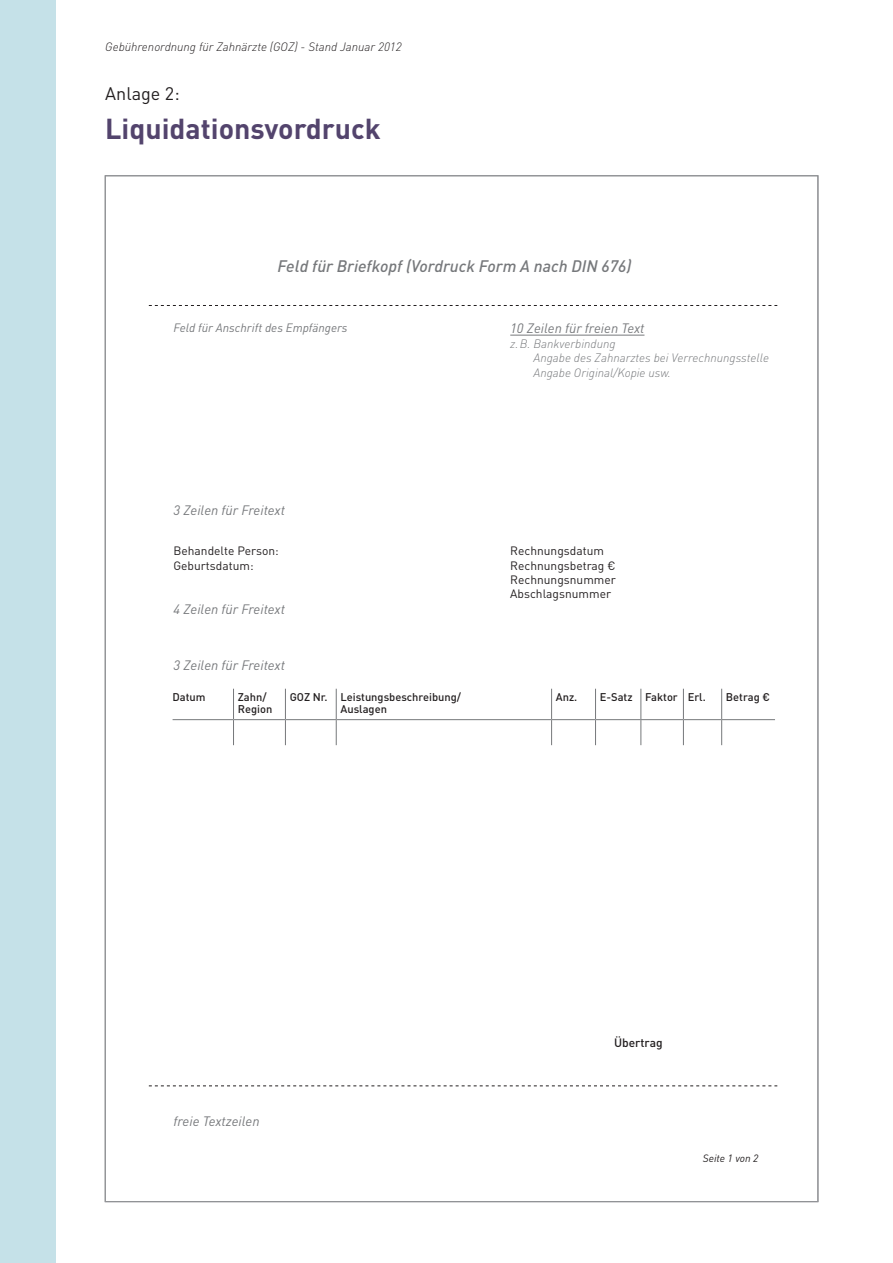
<style>
.page{position:relative;width:893px;height:1263px;background:#fff}
.page>*{position:absolute;margin:0;border:0;box-sizing:border-box;transform-origin:0 0}
.t1{font:700 28.5px "DIN";color:#53446d}
.t2{font:18px "DIN";color:#231f20}
.t3{font:italic 500 16.5px "DINOT";color:#76787b}
.t4{font:italic 13.5px "DIN";color:#76787b}
.t5{font:12px/14.4px "DINOT";color:#231f20}
.t6{font:italic 300 12px/14.4px "DIN";color:#76787b}
.t7{font:italic 300 12px "DIN";color:#231f20}
.t8{font:italic 12px "DIN";color:#76787b}
.t9{font:500 12px "DINOT";color:#231f20}
.t10{font:500 11.1px/11.4px "DINOT";color:#231f20}
.t11{font:italic 10.5px "DIN";color:#231f20}
</style>
<div class="page">
<div style="left:0;top:0;width:55px;height:1263px;background:#c5e1e8"></div>
<hr style="left:233px;top:689px;width:1px;height:30px;background:#76787b">
<hr style="left:285px;top:689px;width:1px;height:30px;background:#76787b">
<hr style="left:336px;top:689px;width:1px;height:30px;background:#76787b">
<hr style="left:551px;top:689px;width:1px;height:30px;background:#76787b">
<hr style="left:595px;top:689px;width:1px;height:30px;background:#76787b">
<hr style="left:641px;top:689px;width:1px;height:30px;background:#76787b">
<hr style="left:683px;top:689px;width:1px;height:30px;background:#76787b">
<hr style="left:721px;top:689px;width:1px;height:30px;background:#76787b">
<svg style="left:233px;top:720px;width:1px;height:25px"></svg>
<svg style="left:285px;top:720px;width:1px;height:25px"></svg>
<svg style="left:336px;top:720px;width:1px;height:25px"></svg>
<svg style="left:551px;top:720px;width:1px;height:25px"></svg>
<svg style="left:595px;top:720px;width:1px;height:25px"></svg>
<svg style="left:641px;top:720px;width:1px;height:25px"></svg>
<svg style="left:683px;top:720px;width:1px;height:25px"></svg>
<svg style="left:721px;top:720px;width:1px;height:25px"></svg>
<hr style="left:173px;top:719px;width:61px;height:1px;background:#76787b">
<hr style="left:234px;top:719px;width:51px;height:1px;background:#76787b">
<hr style="left:285px;top:719px;width:51px;height:1px;background:#76787b">
<hr style="left:336px;top:719px;width:216px;height:1px;background:#76787b">
<hr style="left:552px;top:719px;width:43px;height:1px;background:#76787b">
<hr style="left:595px;top:719px;width:46px;height:1px;background:#76787b">
<hr style="left:641px;top:719px;width:42px;height:1px;background:#76787b">
<hr style="left:683px;top:719px;width:39px;height:1px;background:#76787b">
<hr style="left:722px;top:719px;width:53px;height:1px;background:#76787b">
<hr style="left:510px;top:335px;width:134px;height:1px;background:#76787b">
<svg style="left:149px;top:1085px;width:628px;height:1px"></svg>
<svg style="left:149px;top:305px;width:628px;height:1px"></svg>
<p class="t7" style="left:105px;top:39px;width:298px">Gebührenordnung für Zahnärzte (GOZ) - Stand Januar 2012</p>
<h2 class="t2" style="left:105px;top:82px;width:76px">Anlage 2:</h2>
<h1 class="t1" style="left:105px;top:110px;width:277px">Liquidationsvordruck</h1>
<p class="t3" style="left:278px;top:255px;width:355px">Feld für Briefkopf (Vordruck Form A nach DIN 676)</p>
<p class="t8" style="left:173px;top:320px;width:176px">Feld für Anschrift des Empfängers</p>
<p class="t4" style="left:173px;top:502px;width:113px">3 Zeilen für Freitext</p>
<p class="t4" style="left:510px;top:320px;width:136px">10 Zeilen für freien Text</p>
<p class="t6" style="left:534px;top:336px;width:237px;text-indent:-23px">z.B. Bankverbindung<br>Angabe des Zahnarztes bei Verrechnungsstelle<br>Angabe Original/Kopie usw.</p>
<p class="t5" style="left:173px;top:543px;width:107px">Behandelte Person:<br>Geburtsdatum:</p>
<p class="t5" style="left:510px;top:543px;width:107px">Rechnungsdatum<br>Rechnungsbetrag €<br>Rechnungsnummer<br>Abschlagsnummer</p>
<p class="t4" style="left:173px;top:600px;width:113px">4 Zeilen für Freitext</p>
<p class="t4" style="left:173px;top:657px;width:113px">3 Zeilen für Freitext</p>
<p class="t10" style="left:173px;top:691px;width:35px">Datum</p>
<p class="t10" style="left:238px;top:691px;width:36px">Zahn/<br>Region</p>
<p class="t10" style="left:340px;top:691px;width:122px;text-indent:-51px">GOZ Nr. Leistungsbeschreibung/<br>Auslagen</p>
<p class="t10" style="left:556px;top:691px;width:23px">Anz.</p>
<p class="t10" style="left:600px;top:691px;width:107px">E-Satz Faktor Erl.</p>
<p class="t10" style="left:726px;top:691px;width:46px">Betrag €</p>
<p class="t4" style="left:173px;top:1112px;width:88px">freie Textzeilen</p>
<p class="t9" style="left:614px;top:1034px;width:50px">Übertrag</p>
<p class="t11" style="left:703px;top:1152px;width:57px">Seite 1 von 2</p>
</div>
